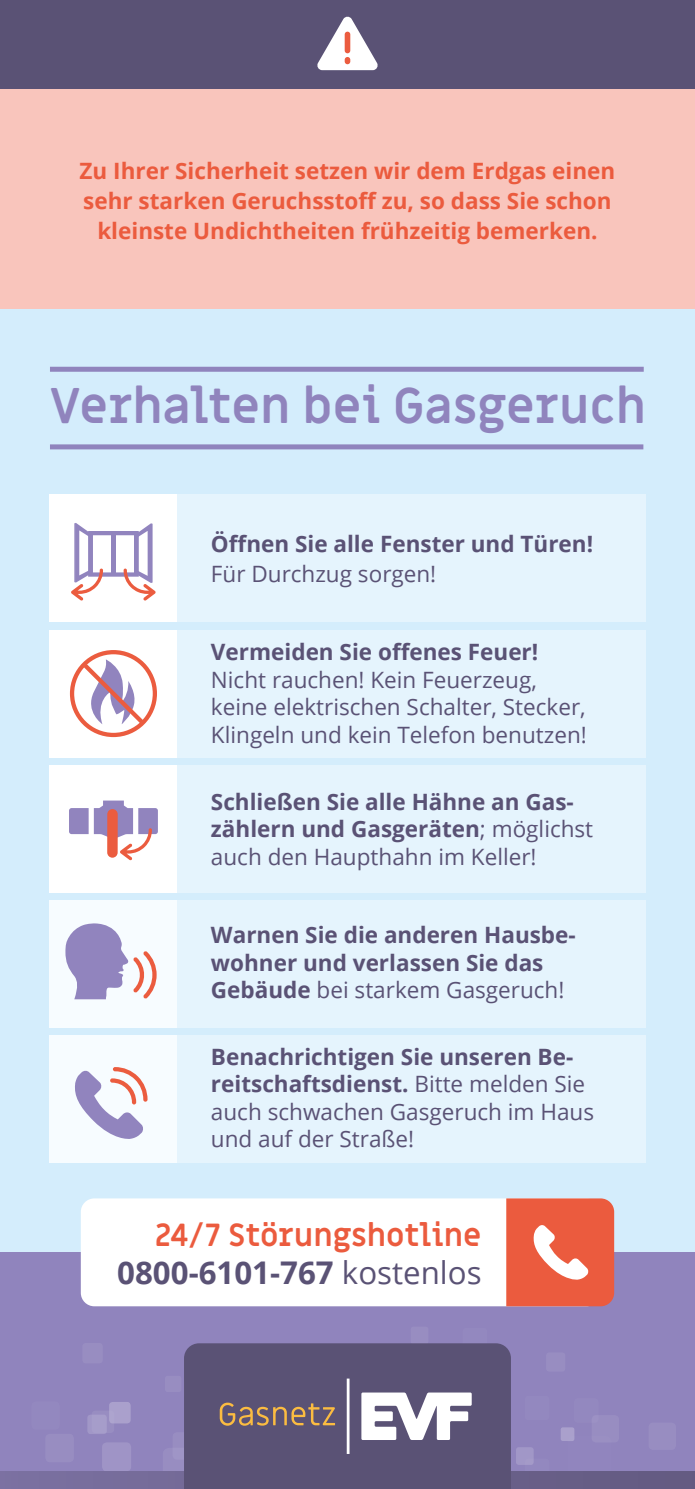
<style>
.page{position:relative;width:695px;height:1489px;background:#fff}
.page>*{position:absolute;margin:0;border:0;box-sizing:border-box;transform-origin:0 0}
.t1{font:700 49px "Miriam Libre";letter-spacing:-.005em;color:#9084bd}
.t2{font:700 31.25px "Open Sans";color:#5a5275}
.t3{font:700 31.25px "Miriam Libre";color:#eb5b3e}
.t4{font:22.5px/27.5px "Open Sans";color:#5a5275}
.t5{font:700 22.5px/27.5px "Open Sans";color:#5a5275}
.t6{font:700 22.5px/30px "Open Sans";color:#eb5b3e;text-align:center}
.s1{font-weight:400}
.s2{font-weight:700}
</style>
<div class="page">
<div style="left:0;top:292px;width:694px;height:1054px;background:#d4edfc"></div>
<div style="left:0;top:1252px;width:694px;height:236px;background:#9084bd"></div>
<div style="left:102px;top:1442px;width:29px;height:29px;background:#9f94c6;border-radius:5px"></div>
<div style="left:109px;top:1401px;width:22px;height:22px;background:#aaa0cc;border-radius:4px"></div>
<div style="left:172px;top:1431px;width:28px;height:28px;background:#988dc1;border-radius:4px"></div>
<div style="left:163px;top:1447px;width:41px;height:41px;background:#988dc1;border-radius:7px"></div>
<div style="left:165px;top:1375px;width:16px;height:16px;background:#988dc1;border-radius:3px"></div>
<div style="left:45px;top:1433px;width:29px;height:29px;background:#988dc1;border-radius:5px"></div>
<div style="left:87px;top:1414px;width:20px;height:19px;background:#a197c7;border-radius:3px"></div>
<div style="left:82px;top:1342px;width:21px;height:21px;background:#988dc1;border-radius:3px"></div>
<div style="left:31px;top:1401px;width:29px;height:28px;background:#9388bf;border-radius:5px"></div>
<div style="left:92px;top:1410px;width:22px;height:22px;background:linear-gradient(to right,#a49bc9,#a197c6);border-radius:4px"></div>
<div style="left:560px;top:1427px;width:14px;height:13px;background:#aaa0cc;border-radius:2px"></div>
<div style="left:524px;top:1395px;width:25px;height:25px;background:#9388bf;border-radius:4px"></div>
<div style="left:524px;top:1458px;width:25px;height:24px;background:#9388bf;border-radius:4px"></div>
<div style="left:567px;top:1435px;width:44px;height:44px;background:#9185be;border-radius:7px"></div>
<div style="left:591px;top:1414px;width:28px;height:28px;background:#988dc1;border-radius:4px"></div>
<div style="left:516px;top:1446px;width:17px;height:18px;background:#a197c7;border-radius:3px"></div>
<div style="left:410px;top:1326px;width:18px;height:18px;background:#988dc1;border-radius:3px"></div>
<div style="left:462px;top:1327px;width:25px;height:25px;background:#9388bf;border-radius:4px"></div>
<div style="left:574px;top:1397px;width:24px;height:25px;background:#9388bf;border-radius:4px"></div>
<div style="left:648px;top:1422px;width:27px;height:27px;background:#988dc1;border-radius:4px"></div>
<div style="left:546px;top:1352px;width:19px;height:19px;background:#988dc1;border-radius:3px"></div>
<svg style="left:0;top:1470px;width:694px;height:18px;background:#706693"></svg>
<div style="left:0;top:19px;width:694px;height:289px;background:#f9c5bc"></div>
<div style="left:0;top:0;width:694px;height:89px;background:#5a5275"></div>
<svg style="left:317px;top:16px;width:60px;height:54px"></svg>
<div style="left:184px;top:1343px;width:327px;height:145px;background:#5a5275"></div>
<svg style="left:220px;top:1402px;width:115px;height:23px;background:#866f66"></svg>
<svg style="left:346px;top:1378px;width:125px;height:75px;background:#9c98ac"></svg>
<div style="left:50px;top:367px;width:593px;height:5px;background:#9084bd"></div>
<div style="left:50px;top:444px;width:593px;height:5px;background:#9084bd"></div>
<div style="left:138px;top:494px;width:507px;height:128px;background:#e5f4fd"></div>
<div style="left:50px;top:494px;width:127px;height:128px;background:#fff"></div>
<svg style="left:71px;top:523px;width:84px;height:77px"></svg>
<div style="left:138px;top:629px;width:507px;height:128px;background:#e5f4fd"></div>
<div style="left:50px;top:629px;width:127px;height:128px;background:#fff"></div>
<div style="left:70px;top:650px;width:87px;height:87px;border:4px solid #eb5c3f;border-radius:50%"></div>
<svg style="left:78px;top:658px;width:71px;height:70px"></svg>
<div style="left:138px;top:764px;width:507px;height:128px;background:#e5f4fd"></div>
<div style="left:50px;top:764px;width:127px;height:128px;background:#fff"></div>
<svg style="left:69px;top:800px;width:89px;height:61px"></svg>
<div style="left:138px;top:900px;width:507px;height:127px;background:#e5f4fd"></div>
<div style="left:50px;top:900px;width:127px;height:127px;background:#f7fcff"></div>
<svg style="left:65px;top:923px;width:92px;height:76px"></svg>
<div style="left:138px;top:1035px;width:507px;height:127px;background:#e5f4fd"></div>
<div style="left:50px;top:1035px;width:127px;height:127px;background:#f7fcff"></div>
<svg style="left:75px;top:1067px;width:72px;height:72px"></svg>
<div style="left:81px;top:1198px;width:519px;height:108px;background:#fff;border-radius:13px"></div>
<svg style="left:506px;top:1198px;width:108px;height:108px;background:#ec6c53"></svg>
<p class="t6" style="left:80px;top:155px;width:537px">Zu Ihrer Sicherheit setzen wir dem Erdgas einen sehr starken Geruchsstoff zu, so dass Sie schon kleinste Undichtheiten frühzeitig bemerken.</p>
<h1 class="t1" style="left:49px;top:375px;width:598px">Verhalten bei Gasgeruch</h1>
<p class="t5" style="left:211px;top:529px;width:383px">Öffnen Sie alle Fenster und Türen!</p>
<p class="t4" style="left:211px;top:559px;width:227px">Für Durchzug sorgen!</p>
<p class="t5" style="left:211px;top:637px;width:329px">Vermeiden Sie offenes Feuer!</p>
<p class="t4" style="left:211px;top:665px;width:377px">Nicht rauchen! Kein Feuerzeug, keine elektrischen Schalter, Stecker,<br>Klingeln und kein Telefon benutzen!</p>
<p class="t5" style="left:211px;top:787px;width:384px">Schließen Sie alle Hähne an Gas&shy;zählern und Gasgeräten<span class="s1">; möglichst auch den Haupthahn im Keller!</span></p>
<p class="t5" style="left:211px;top:920px;width:366px">Warnen Sie die anderen Hausbe&shy;wohner und verlassen Sie das<br>Gebäude <span class="s1">bei starkem Gasgeruch!</span></p>
<p class="t4" style="left:211px;top:1042px;width:384px"><span class="s2">Benachrichtigen Sie unseren Be&shy;reitschaftsdienst.</span> Bitte melden Sie auch schwachen Gasgeruch im Haus und auf der Straße!</p>
<h2 class="t3" style="left:155px;top:1215px;width:328px">24/7 Störungshotline</h2>
<h2 class="t2" style="left:117px;top:1250px;width:366px">0800-6101-767 <span class="s1">kostenlos</span></h2>
</div>
